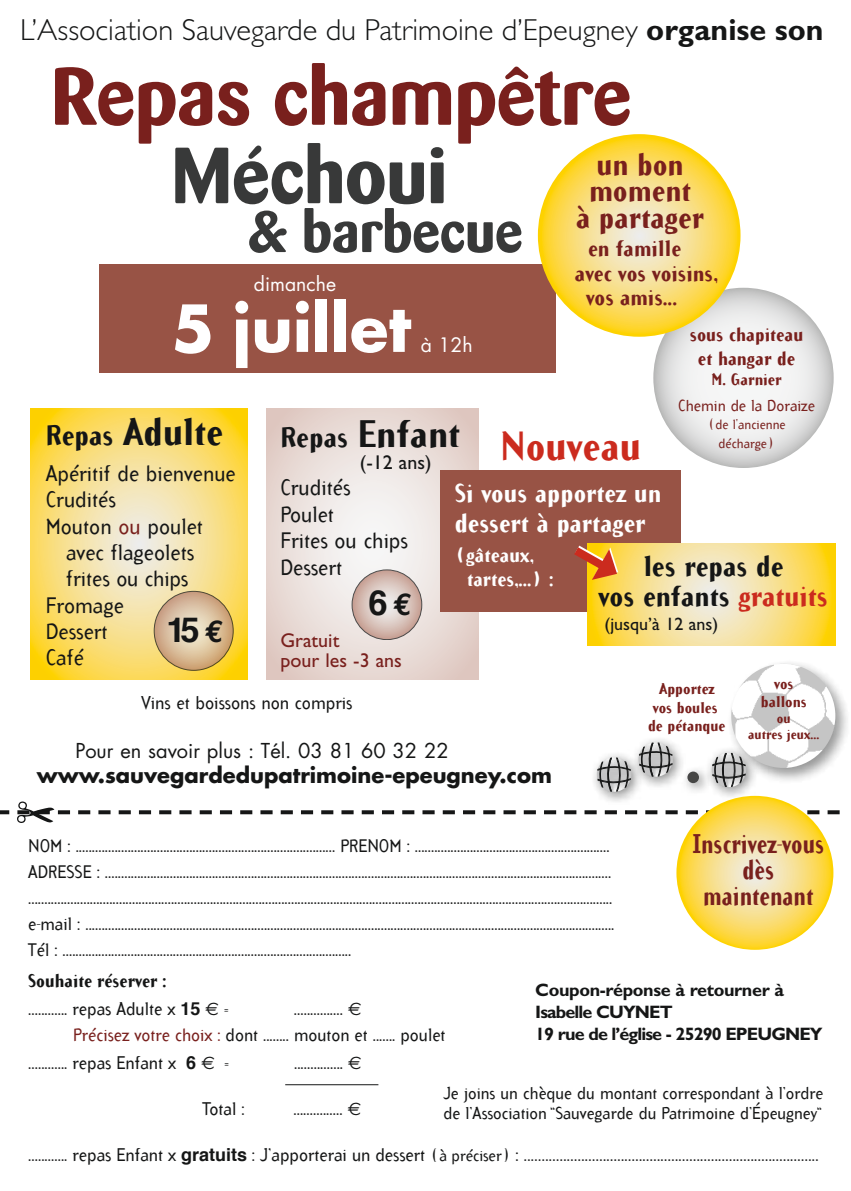
<style>
.page{position:relative;width:851px;height:1191px;background:#fff}
.page>*{position:absolute;margin:0;border:0;box-sizing:border-box;transform-origin:0 0}
.t1{font:700 80.8px "Barmeno";color:#79201d}
.t2{font:700 78.6px "Barmeno";color:#151616}
.t3{font:700 63px "Futura";color:#fff}
.t4{font:700 57.6px "Barmeno";color:#151616}
.t5{font:700 40px "Arbitrary";color:#cb2b1e}
.t6{font:700 37.6px "Arbitrary";color:#151616}
.t7{font:700 34.6px "Helvetica";color:#151616}
.t8{font:300 30.4px "Gill Sans";color:#151616}
.t9{font:700 30.2px/26.6px "Arbitrary";color:#79201d;text-align:center}
.t10{font:700 28.2px/30px "Arbitrary";color:#151616;text-align:center}
.t11{font:700 26.6px/26.2px "Arbitrary";color:#79201d;text-align:center;scale:.88 1}
.t12{font:700 25.4px/30px "Arbitrary";color:#fff}
.t13{font:22px/26.4px "Arbitrary";color:#151616}
.t14{font:700 21.8px "Arbitrary";color:#79201d}
.t15{font:700 21px "Futura";color:#151616}
.t16{font:20px "Futura";color:#151616}
.t17{font:700 20px/24px "Arbitrary";color:#fff}
.t18{font:20px/20px "Gill Sans";color:#79201d}
.t19{font:20px "Gill Sans";color:#151616}
.t20{font:19.4px "Futura";color:#fff}
.t21{font:700 18.6px/23.4px "Arbitrary";color:#79201d;text-align:center}
.t22{font:18.2px "Arbitrary";color:#151616}
.t23{font:18px/28px "Arbitrary";color:#151616}
.t24{font:700 18px/22px "Gill Sans";letter-spacing:-.05em;color:#151616}
.t25{font:18px "Gill Sans";color:#151616}
.t26{font:17.8px/26px "Arbitrary";color:#151616}
.t27{font:17px/20.4px "Arbitrary";color:#151616}
.t28{font:700 16.2px "Arbitrary";color:#79201d}
.t29{font:15.8px "Arbitrary";color:#79201d}
.t30{font:700 15.2px/18.2px "Arbitrary";color:#79201d;text-align:center}
.t31{font:700 13.4px/16.2px "Arbitrary";color:#79201d;text-align:center}
.t32{font:13.2px/18.6px "Arbitrary";color:#79201d;text-align:center}
.s1{font-weight:700}
.s2{font-size:28.2px}
.s3{color:#79201d}
.s4{color:#cb2b1e}
.s5{font-family:"Euro Mono";font-size:31.4px}
.s6{font-family:"Helvetica";font-weight:700}
.s7{font-family:"Euro Sans"}
.s8{font-size:18px}
.s9{font-family:"Helvetica";font-weight:700;font-size:18px}
.s10{font-size:16px}
</style>
<div class="page">
<div style="left:631px;top:734px;width:55px;height:56px;background:#151616;opacity:.5"></div>
<div style="left:725px;top:658px;width:125px;height:126px;background:#151616;opacity:.5"></div>
<img style="left:731px;top:664px;width:104px;height:104px;border-radius:52px">
<svg style="left:653px;top:288px;width:180px;height:180px"></svg>
<svg style="left:0;top:742px;width:839px;height:207px"></svg>
<div style="left:99px;top:264px;width:457px;height:109px;background:#985345"></div>
<svg style="left:537px;top:134px;width:203px;height:203px"></svg>
<svg style="left:30px;top:408px;width:217px;height:271px"></svg>
<svg style="left:267px;top:408px;width:211px;height:271px"></svg>
<div style="left:440px;top:470px;width:241px;height:141px;background:#985345"></div>
<svg style="left:587px;top:543px;width:248px;height:102px"></svg>
<svg style="left:154px;top:591px;width:79px;height:79px"></svg>
<div style="left:154px;top:591px;width:79px;height:79px;border:1px solid #151616;border-radius:50%"></div>
<svg style="left:352px;top:570px;width:69px;height:69px"></svg>
<div style="left:352px;top:569px;width:70px;height:71px;border:1px solid #151616;border-radius:50%"></div>
<hr style="left:285px;top:1084px;width:93px;height:1px;background:#151616">
<div style="left:680px;top:764px;width:32px;height:32px;background:#151616;opacity:.5"></div>
<div style="left:687px;top:771px;width:11px;height:12px;background:#464645;border-radius:50%"></div>
<svg style="left:574px;top:543px;width:44px;height:37px"></svg>
<h3 class="t8" style="left:20px;top:13px;width:804px">L’Association Sauvegarde du Patrimoine d’Epeugney <span class="s1">organise son</span></h3>
<h1 class="t1" style="left:51px;top:48px;width:581px">Repas champêtre</h1>
<h2 class="t2" style="left:171px;top:128px;width:277px">Méchoui</h2>
<h3 class="t4" style="left:248px;top:197px;width:276px">&amp; barbecue</h3>
<h3 class="t9" style="left:576px;top:150px;width:129px">un bon moment<br>à partager</h3>
<p class="t14" style="left:588px;top:234px;width:95px">en famille</p>
<p class="t14" style="left:575px;top:260px;width:144px">avec vos voisins,</p>
<p class="t14" style="left:586px;top:284px;width:92px">vos amis...</p>
<p class="t20" style="left:254px;top:271px;width:84px">dimanche</p>
<h3 class="t3" style="left:171px;top:284px;width:241px">5 juillet</h3>
<p class="t21" style="left:689px;top:322px;width:115px">sous chapiteau et hangar de</p>
<p class="t28" style="left:711px;top:369px;width:72px">M. Garnier</p>
<p class="t29" style="left:678px;top:395px;width:138px">Chemin de la Doraize</p>
<p class="t32" style="left:707px;top:415px;width:79px">(de l'ancienne décharge)</p>
<p class="t20" style="left:420px;top:331px;width:53px">à 12h</p>
<h3 class="t6" style="left:46px;top:408px;width:179px"><span class="s2">Repas</span> Adulte</h3>
<p class="t13" style="left:46px;top:459px;width:191px">Apéritif de bienvenue</p>
<p class="t13" style="left:46px;top:485px;width:72px">Crudités</p>
<p class="t13" style="left:46px;top:512px;width:159px">Mouton <span class="s3">ou</span> poulet</p>
<p class="t13" style="left:66px;top:538px;width:130px">avec flageolets</p>
<p class="t13" style="left:66px;top:564px;width:124px">frites ou chips</p>
<p class="t13" style="left:46px;top:591px;width:79px">Fromage</p>
<p class="t13" style="left:46px;top:617px;width:63px">Dessert</p>
<p class="t13" style="left:46px;top:643px;width:40px">Café</p>
<h3 class="t6" style="left:280px;top:409px;width:181px"><span class="s2">Repas</span> Enfant</h3>
<p class="t19" style="left:360px;top:451px;width:73px">(-12 ans)</p>
<p class="t13" style="left:280px;top:474px;width:129px">Crudités<br>Poulet<br>Frites ou chips<br>Dessert</p>
<h3 class="t5" style="left:500px;top:420px;width:142px">Nouveau</h3>
<h3 class="t12" style="left:454px;top:477px;width:208px">Si vous apportez un dessert à partager</h3>
<p class="t17" style="left:467px;top:542px;width:88px;text-indent:-12px">(gâteaux, tartes,...) :</p>
<h3 class="t10" style="left:598px;top:550px;width:231px">les repas de<br>vos enfants <span class="s4">gratuits</span></h3>
<p class="t25" style="left:604px;top:614px;width:115px">(jusqu’à 12 ans)</p>
<h3 class="t7" style="left:368px;top:579px;width:45px">6 <span class="s5">€</span></h3>
<h3 class="t7" style="left:166px;top:606px;width:59px">15 <span class="s5">€</span></h3>
<p class="t18" style="left:280px;top:630px;width:123px">Gratuit<br>pour les -3 ans</p>
<p class="t22" style="left:141px;top:690px;width:212px">Vins et boissons non compris</p>
<p class="t16" style="left:75px;top:736px;width:375px">Pour en savoir plus : Tél. 03 81 60 32 22</p>
<p class="t15" style="left:37px;top:760px;width:516px">www.sauvegardedupatrimoine-epeugney.com</p>
<p class="t30" style="left:648px;top:679px;width:79px">Apportez vos boules de pétanque</p>
<p class="t30" style="left:760px;top:674px;width:47px">vos ballons</p>
<p class="t31" style="left:748px;top:710px;width:73px">ou<br>autres jeux...</p>
<h3 class="t11" style="left:692px;top:829px;width:151px">Inscrivez-vous dès maintenant</h3>
<p class="t26" style="left:28px;top:832px;width:587px">NOM : ................................................................................ PRENOM : ............................................................<br>ADRESSE : ............................................................................................................................................................ .................................................................................................................................................................................... e-mail : ...................................................................................................................................................................<br>Tél : .........................................................................................</p>
<p class="t23" style="left:28px;top:966px;width:201px"><span class="s1">Souhaite réserver :<br></span>............ repas Adulte x <span class="s6">15</span> <span class="s7">E</span> =</p>
<p class="t24" style="left:535px;top:978px;width:289px">Coupon-réponse à retourner à<br>Isabelle CUYNET<br>19 rue de l’église - 25290 EPEUGNEY</p>
<p class="t23" style="left:294px;top:994px;width:69px">............... <span class="s7">E</span></p>
<p class="t26" style="left:73px;top:1021px;width:374px"><span class="s3">Précisez votre choix :</span> dont ........ mouton et ....... poulet</p>
<p class="t23" style="left:28px;top:1048px;width:202px">............ repas Enfant x <span class="s6">6</span> <span class="s7">E</span> =</p>
<p class="t23" style="left:294px;top:1048px;width:69px">............... <span class="s7">E</span></p>
<p class="t23" style="left:202px;top:1094px;width:44px">Total :</p>
<p class="t23" style="left:293px;top:1094px;width:69px">............... <span class="s7">E</span></p>
<p class="t26" style="left:28px;top:1140px;width:791px"><span class="s8">............ repas Enfant x</span> <span class="s9">gratuits</span> <span class="s8">: J’apporterai un dessert</span> <span class="s10">(à préciser)</span> <span class="s8">:</span> ..................................................................................</p>
<p class="t27" style="left:443px;top:1082px;width:381px">Je joins un chèque du montant correspondant à l’ordre de l’Association “Sauvegarde du Patrimoine d’Épeugney“</p>
</div>
